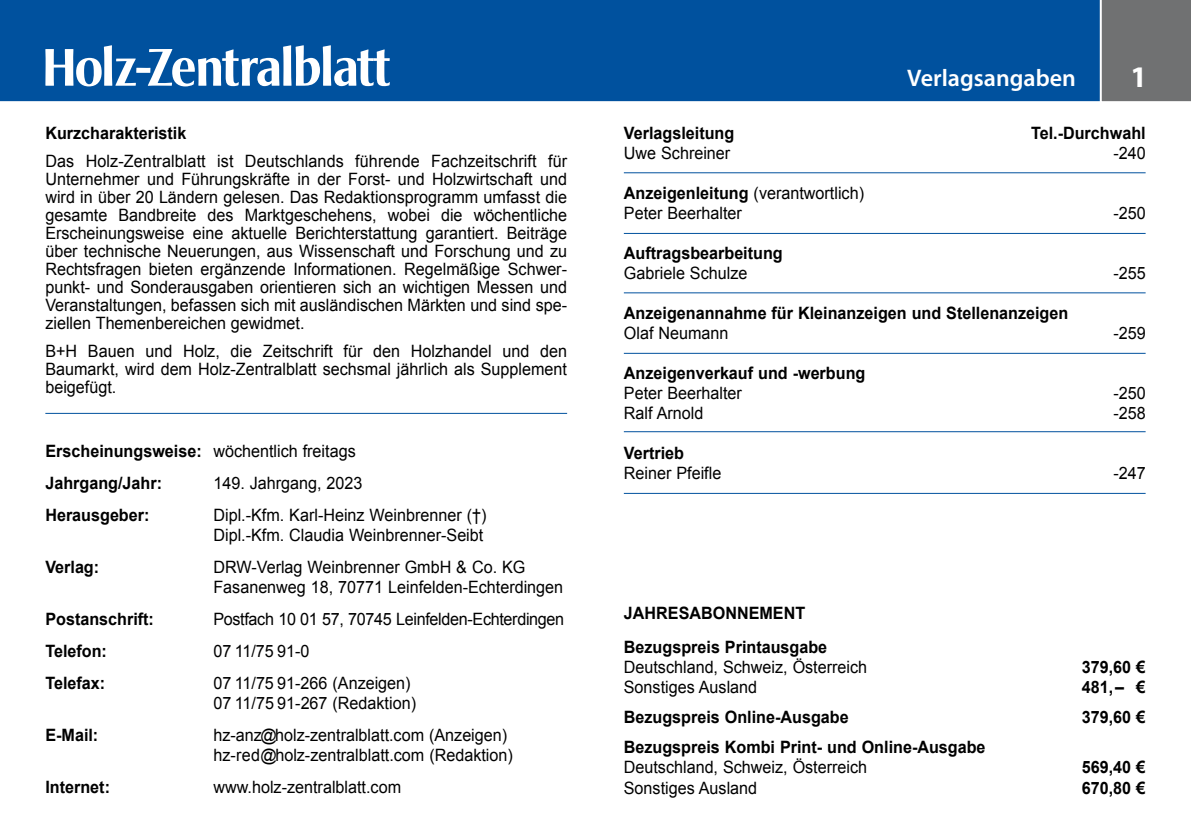
<style>
.page{position:relative;width:1191px;height:840px;background:#fff}
.page>*{position:absolute;margin:0;border:0;box-sizing:border-box;transform-origin:0 0}
.t1{font:700 30px "Myriad Pro";color:#fff}
.t2{font:600 24px "Myriad Pro";color:#fff}
.t3{font:17px/18px "Arial";color:#000;scale:.95 1}
.t4{font:700 17px/32px "Arial";color:#000;scale:.95 1}
.t5{font:17px "Arial";letter-spacing:-.02em;color:#000;scale:.95 1}
.s1{font-weight:400}
.s2{font-weight:700}
</style>
<div class="page">
<div style="left:0;top:0;width:1099px;height:102px;background:#00519e"></div>
<div style="left:1099px;top:0;width:92px;height:102px;background:#707172"></div>
<svg style="left:45px;top:45px;width:345px;height:41px"></svg>
<hr style="left:624px;top:233px;width:521px;height:1px;background:#00519e">
<hr style="left:624px;top:292px;width:521px;height:1px;background:#00519e">
<hr style="left:624px;top:172px;width:521px;height:1px;background:#00519e">
<hr style="left:45px;top:412px;width:522px;height:1px;background:#00519e">
<hr style="left:624px;top:352px;width:521px;height:1px;background:#00519e">
<hr style="left:624px;top:431px;width:521px;height:1px;background:#00519e">
<hr style="left:624px;top:492px;width:521px;height:1px;background:#00519e">
<p class="t4" style="left:45px;top:117px;width:150px">Kurzcharakteristik</p>
<p class="t3" style="left:45px;top:152px;width:551px;text-align:justify">Das Holz-Zentralblatt ist Deutschlands führende Fachzeitschrift für Unternehmer und Führungskräfte in der Forst- und Holzwirtschaft und wird in über 20 Ländern gelesen. Das Redaktionsprogramm umfasst die gesamte Bandbreite des Marktgeschehens, wobei die wöchentliche Erscheinungsweise eine aktuelle Berichterstattung garantiert. Beiträge über technische Neuerungen, aus Wissenschaft und Forschung und zu Rechtsfragen bieten ergänzende Informationen. Regelmäßige Schwer&shy;punkt- und Sonderausgaben orientieren sich an wichtigen Messen und Veranstaltungen, befassen sich mit ausländischen Märkten und sind spe&shy;ziellen Themenbereichen gewidmet.</p>
<p class="t3" style="left:45px;top:342px;width:550px;text-align:justify">B+H Bauen und Holz, die Zeitschrift für den Holzhandel und den Baumarkt, wird dem Holz-Zentralblatt sechsmal jährlich als Supplement beigefügt.</p>
<p class="t4" style="left:45px;top:435px;width:328px">Erscheinungsweise: <span class="s1">wöchentlich freitags<br></span>Jahrgang/Jahr:</p>
<p class="t3" style="left:213px;top:474px;width:158px">149. Jahrgang, 2023</p>
<p class="t4" style="left:45px;top:499px;width:111px">Herausgeber:</p>
<p class="t3" style="left:213px;top:505px;width:289px;line-height:20px">Dipl.-Kfm. Karl-Heinz Weinbrenner (†)<br>Dipl.-Kfm. Claudia Weinbrenner-Seibt</p>
<p class="t4" style="left:45px;top:551px;width:58px">Verlag:</p>
<p class="t3" style="left:213px;top:557px;width:370px;line-height:20px">DRW-Verlag Weinbrenner GmbH &amp; Co. KG<br>Fasanenweg 18, 70771 Leinfelden-Echterdingen</p>
<p class="t4" style="left:45px;top:603px;width:116px">Postanschrift:</p>
<p class="t5" style="left:213px;top:607px;width:371px">Postfach 10 01 57, 70745 Leinfelden-Echterdingen</p>
<p class="t4" style="left:45px;top:635px;width:66px">Telefon:</p>
<p class="t3" style="left:213px;top:642px;width:103px">07 11/75 91-0</p>
<p class="t4" style="left:45px;top:667px;width:64px">Telefax:</p>
<p class="t3" style="left:213px;top:673px;width:215px;line-height:20px">07 11/75 91-266 (Anzeigen)<br>07 11/75 91-267 (Redaktion)</p>
<p class="t4" style="left:45px;top:719px;width:57px">E-Mail:</p>
<p class="t3" style="left:213px;top:725px;width:316px;line-height:20px">hz-anz@holz-zentralblatt.com (Anzeigen) hz-red@holz-zentralblatt.com (Redaktion)</p>
<p class="t4" style="left:45px;top:771px;width:70px">Internet:</p>
<p class="t3" style="left:213px;top:778px;width:199px">www.holz-zentralblatt.com</p>
<h2 class="t2" style="left:907px;top:63px;width:170px">Verlagsangaben</h2>
<h1 class="t1" style="left:1130px;top:57px;width:18px">1</h1>
<p class="t4" style="left:624px;top:117px;width:118px">Verlagsleitung</p>
<p class="t4" style="left:1031px;top:117px;width:122px">Tel.-Durchwahl</p>
<p class="t3" style="left:624px;top:144px;width:113px">Uwe Schreiner</p>
<p class="t3" style="left:1113px;top:144px;width:36px">-240</p>
<p class="t3" style="left:624px;top:183px;width:254px;line-height:20px"><span class="s2">Anzeigenleitung</span> (verantwortlich)<br>Peter Beerhalter</p>
<p class="t3" style="left:1113px;top:204px;width:36px">-250</p>
<p class="t4" style="left:624px;top:237px;width:169px">Auftragsbearbeitung</p>
<p class="t3" style="left:624px;top:264px;width:131px">Gabriele Schulze</p>
<p class="t3" style="left:1113px;top:264px;width:36px">-255</p>
<p class="t4" style="left:624px;top:297px;width:469px">Anzeigenannahme für Kleinanzeigen und Stellenanzeigen</p>
<p class="t3" style="left:624px;top:324px;width:112px">Olaf Neumann</p>
<p class="t3" style="left:1113px;top:324px;width:36px">-259</p>
<p class="t4" style="left:624px;top:357px;width:256px">Anzeigenverkauf und -werbung</p>
<p class="t3" style="left:624px;top:384px;width:126px">Peter Beerhalter</p>
<p class="t3" style="left:1113px;top:384px;width:36px">-250</p>
<p class="t3" style="left:624px;top:404px;width:85px">Ralf Arnold</p>
<p class="t3" style="left:1113px;top:404px;width:36px">-258</p>
<p class="t4" style="left:624px;top:437px;width:65px">Vertrieb</p>
<p class="t3" style="left:624px;top:464px;width:104px">Reiner Pfeifle</p>
<p class="t3" style="left:1113px;top:464px;width:36px">-247</p>
<p class="t4" style="left:624px;top:596px;width:215px;line-height:34px">JAHRESABONNEMENT<br>Bezugspreis Printausgabe</p>
<p class="t3" style="left:624px;top:658px;width:258px">Deutschland, Schweiz, Österreich</p>
<p class="t4" style="left:1081px;top:651px;width:69px">379,60 €</p>
<p class="t3" style="left:624px;top:678px;width:142px">Sonstiges Ausland</p>
<p class="t4" style="left:1081px;top:671px;width:69px">481,– €</p>
<p class="t4" style="left:624px;top:701px;width:238px">Bezugspreis Online-Ausgabe</p>
<p class="t4" style="left:1081px;top:701px;width:69px">379,60 €</p>
<p class="t4" style="left:624px;top:731px;width:382px">Bezugspreis Kombi Print- und Online-Ausgabe</p>
<p class="t3" style="left:624px;top:758px;width:258px">Deutschland, Schweiz, Österreich</p>
<p class="t4" style="left:1081px;top:751px;width:69px">569,40 €</p>
<p class="t3" style="left:624px;top:778px;width:142px">Sonstiges Ausland</p>
<p class="t4" style="left:1081px;top:771px;width:69px">670,80 €</p>
</div>
